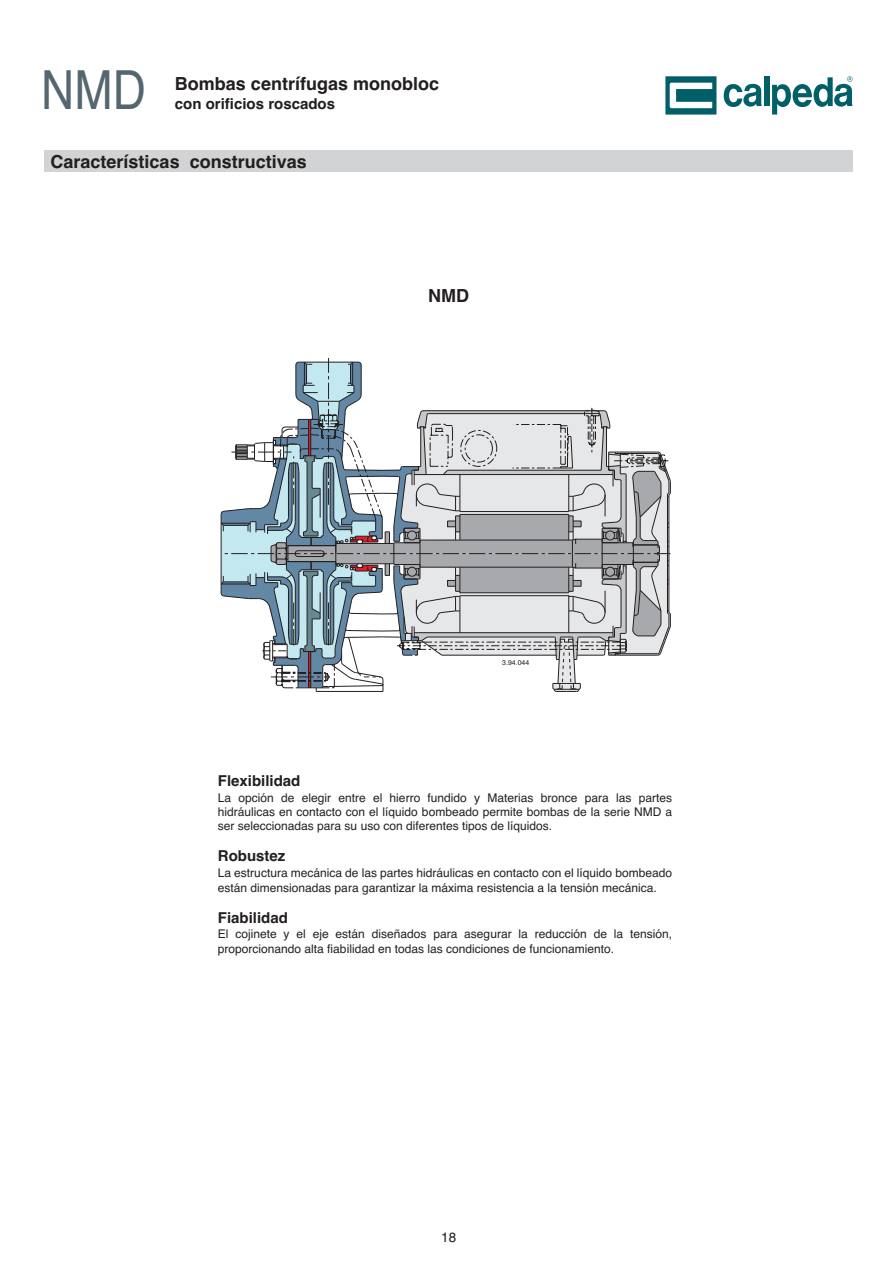
<style>
.page{position:relative;width:893px;height:1263px;background:#fff}
.page>*{position:absolute;margin:0;border:0;box-sizing:border-box;transform-origin:0 0}
.t1{font:54px "Helvetica";color:#54666f;scale:.85 1}
.t2{font:700 18px "Helvetica";color:#231f20}
.t3{font:700 15px "Helvetica";color:#231f20}
.t4{font:13.5px "Helvetica";color:#231f20}
.t5{font:12px/14.4px "Helvetica";color:#231f20}
.t6{font:6.9px "Helvetica";color:#231f20}
</style>
<div class="page">
<div style="left:764px;top:76px;width:5px;height:30px;background:#005f67"></div>
<svg style="left:723px;top:84px;width:38px;height:23px"></svg>
<svg style="left:772px;top:76px;width:80px;height:39px"></svg>
<svg style="left:665px;top:76px;width:51px;height:39px"></svg>
<div style="left:44px;top:150px;width:808px;height:22px;background:#d1d3d4"></div>
<svg style="left:220px;top:358px;width:451px;height:334px"></svg>
<h1 class="t1" style="left:41px;top:71px;width:124px">NMD</h1>
<h2 class="t2" style="left:175px;top:77px;width:266px">Bombas centrífugas monobloc</h2>
<p class="t3" style="left:175px;top:99px;width:162px">con orificios roscados</p>
<h2 class="t2" style="left:51px;top:155px;width:258px">Características constructivas</h2>
<h2 class="t2" style="left:428px;top:289px;width:42px">NMD</h2>
<p class="t6" style="left:502px;top:660px;width:28px">3.94.044</p>
<p class="t3" style="left:218px;top:775px;width:84px">Flexibilidad</p>
<p class="t5" style="left:218px;top:791px;width:456px;text-align:justify">La opción de elegir entre el hierro fundido y Materias bronce para las partes hidráulicas en contacto con el líquido bombeado permite bombas de la serie NMD a ser seleccionadas para su uso con diferentes tipos de líquidos.</p>
<p class="t3" style="left:218px;top:851px;width:69px">Robustez</p>
<p class="t5" style="left:218px;top:867px;width:456px">La estructura mecánica de las partes hidráulicas en contacto con el líquido bombeado están dimensionadas para garantizar la máxima resistencia a la tensión mecánica.</p>
<p class="t3" style="left:218px;top:912px;width:72px">Fiabilidad</p>
<p class="t5" style="left:218px;top:928px;width:456px">El cojinete y el eje están diseñados para asegurar la reducción de la tensión, proporcionando alta fiabilidad en todas las condiciones de funcionamiento.</p>
<p class="t4" style="left:441px;top:1232px;width:17px">18</p>
</div>
